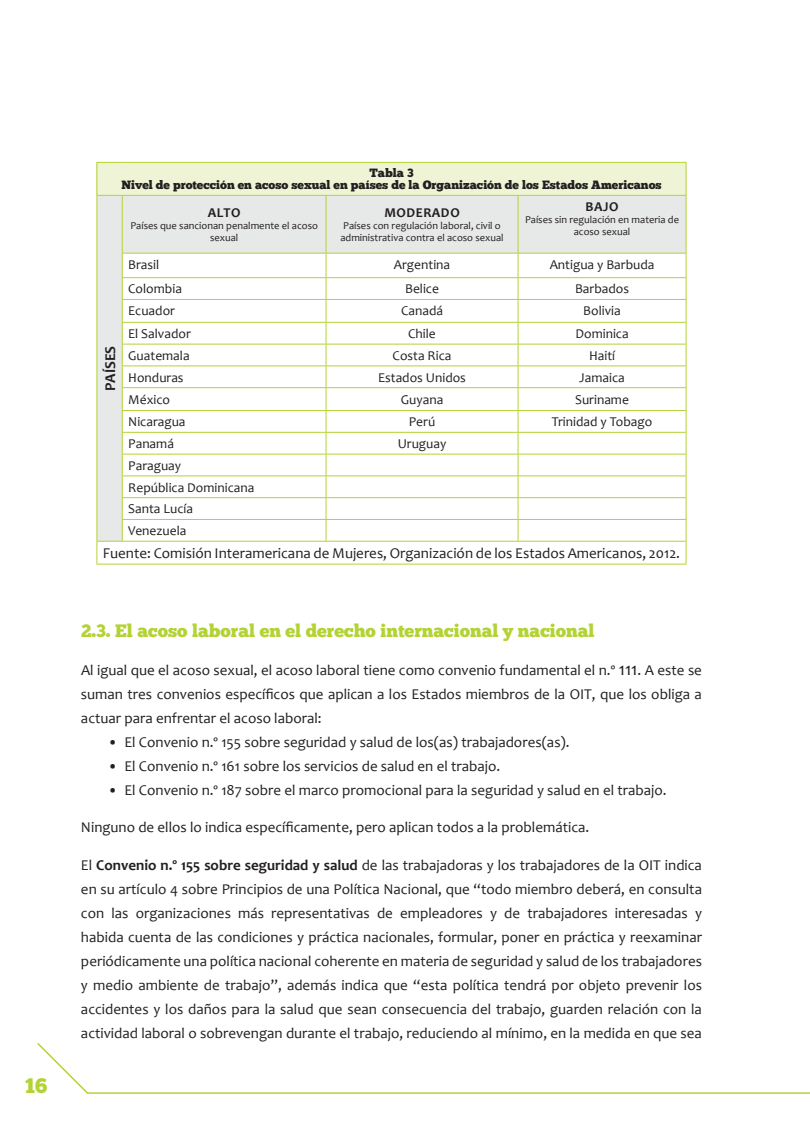
<style>
.page{position:relative;width:810px;height:1134px;background:#fff}
.page>*{position:absolute;margin:0;border:0;box-sizing:border-box;transform-origin:0 0}
.t1{font:21px "Chunk Five";color:#b3d334}
.t2{font:18px "Chunk Five";color:#b3d334}
.t3{font:15px/24px "Candara";color:#231f20;text-align:justify}
.t4{font:700 15px "Candara";color:#231f20}
.t5{font:13.5px/21.8px "Candara";color:#231f20}
.t6{font:700 13.5px "Candara";letter-spacing:.04em;color:#231f20}
.t7{font:12px/12px "Chunk Five";color:#231f20;text-align:center}
.t8{font:10.5px/12px "Candara";color:#231f20;text-align:center}
.s1{font-size:18px}
.s2{font-weight:700}
</style>
<div class="page">
<div style="left:97px;top:162px;width:589px;height:33px;background:#eef4d5"></div>
<svg style="left:98px;top:196px;width:588px;height:345px"></svg>
<svg style="left:97px;top:162px;width:25px;height:1px"></svg>
<hr style="left:97px;top:163px;width:1px;height:32px;background:#b3d334">
<hr style="left:122px;top:162px;width:204px;height:1px;background:#b3d334">
<hr style="left:326px;top:162px;width:192px;height:1px;background:#b3d334">
<hr style="left:518px;top:162px;width:168px;height:1px;background:#b3d334">
<hr style="left:686px;top:163px;width:1px;height:32px;background:#b3d334">
<svg style="left:97px;top:195px;width:25px;height:1px"></svg>
<hr style="left:97px;top:196px;width:1px;height:57px;background:#b3d334">
<hr style="left:122px;top:195px;width:204px;height:1px;background:#b3d334">
<hr style="left:122px;top:196px;width:1px;height:57px;background:#b3d334">
<hr style="left:326px;top:195px;width:192px;height:1px;background:#b3d334">
<hr style="left:326px;top:196px;width:1px;height:57px;background:#b3d334">
<hr style="left:518px;top:195px;width:168px;height:1px;background:#b3d334">
<hr style="left:518px;top:196px;width:1px;height:57px;background:#b3d334">
<hr style="left:686px;top:196px;width:1px;height:57px;background:#b3d334">
<hr style="left:122px;top:476px;width:204px;height:1px;background:#b3d334">
<hr style="left:326px;top:476px;width:192px;height:1px;background:#b3d334">
<hr style="left:518px;top:476px;width:168px;height:1px;background:#b3d334">
<hr style="left:122px;top:497px;width:204px;height:1px;background:#b3d334">
<hr style="left:326px;top:497px;width:192px;height:1px;background:#b3d334">
<hr style="left:518px;top:497px;width:168px;height:1px;background:#b3d334">
<hr style="left:122px;top:519px;width:204px;height:1px;background:#b3d334">
<hr style="left:326px;top:519px;width:192px;height:1px;background:#b3d334">
<hr style="left:518px;top:519px;width:168px;height:1px;background:#b3d334">
<hr style="left:122px;top:541px;width:204px;height:1px;background:#b3d334">
<hr style="left:326px;top:541px;width:192px;height:1px;background:#b3d334">
<hr style="left:518px;top:541px;width:168px;height:1px;background:#b3d334">
<hr style="left:122px;top:564px;width:204px;height:1px;background:#b3d334">
<hr style="left:326px;top:564px;width:192px;height:1px;background:#b3d334">
<hr style="left:518px;top:564px;width:168px;height:1px;background:#b3d334">
<svg style="left:97px;top:253px;width:26px;height:312px;background:#e5e8df"></svg>
<hr style="left:122px;top:253px;width:204px;height:1px;background:#b3d334">
<hr style="left:326px;top:253px;width:192px;height:1px;background:#b3d334">
<hr style="left:518px;top:253px;width:168px;height:1px;background:#b3d334">
<svg style="left:326px;top:254px;width:1px;height:287px"></svg>
<svg style="left:518px;top:254px;width:1px;height:287px"></svg>
<svg style="left:686px;top:254px;width:1px;height:310px"></svg>
<hr style="left:122px;top:277px;width:204px;height:1px;background:#b3d334">
<hr style="left:326px;top:277px;width:192px;height:1px;background:#b3d334">
<hr style="left:518px;top:277px;width:168px;height:1px;background:#b3d334">
<hr style="left:122px;top:299px;width:204px;height:1px;background:#b3d334">
<hr style="left:326px;top:299px;width:192px;height:1px;background:#b3d334">
<hr style="left:518px;top:299px;width:168px;height:1px;background:#b3d334">
<hr style="left:122px;top:322px;width:204px;height:1px;background:#b3d334">
<hr style="left:326px;top:322px;width:192px;height:1px;background:#b3d334">
<hr style="left:518px;top:322px;width:168px;height:1px;background:#b3d334">
<hr style="left:122px;top:344px;width:204px;height:1px;background:#b3d334">
<hr style="left:326px;top:344px;width:192px;height:1px;background:#b3d334">
<hr style="left:518px;top:344px;width:168px;height:1px;background:#b3d334">
<hr style="left:122px;top:366px;width:204px;height:1px;background:#b3d334">
<hr style="left:326px;top:366px;width:192px;height:1px;background:#b3d334">
<hr style="left:518px;top:366px;width:168px;height:1px;background:#b3d334">
<hr style="left:122px;top:387px;width:204px;height:1px;background:#b3d334">
<hr style="left:326px;top:387px;width:192px;height:1px;background:#b3d334">
<hr style="left:518px;top:387px;width:168px;height:1px;background:#b3d334">
<hr style="left:122px;top:410px;width:204px;height:1px;background:#b3d334">
<hr style="left:326px;top:410px;width:192px;height:1px;background:#b3d334">
<hr style="left:518px;top:410px;width:168px;height:1px;background:#b3d334">
<hr style="left:122px;top:432px;width:204px;height:1px;background:#b3d334">
<hr style="left:326px;top:432px;width:192px;height:1px;background:#b3d334">
<hr style="left:518px;top:432px;width:168px;height:1px;background:#b3d334">
<hr style="left:122px;top:454px;width:204px;height:1px;background:#b3d334">
<hr style="left:326px;top:454px;width:192px;height:1px;background:#b3d334">
<hr style="left:518px;top:454px;width:168px;height:1px;background:#b3d334">
<svg style="left:37px;top:1043px;width:770px;height:51px"></svg>
<h1 class="t1" style="left:25px;top:1073px;width:24px">16</h1>
<p class="t7" style="left:121px;top:167px;width:542px">Tabla 3<br>Nivel de protección en acoso sexual en países de la Organización de los Estados Americanos</p>
<p class="t6" style="left:208px;top:205px;width:18px">Alto</p>
<p class="t8" style="left:130px;top:220px;width:189px">Países que sancionan penalmente el acoso sexual</p>
<p class="t6" style="left:384px;top:205px;width:23px">Moderado</p>
<p class="t8" style="left:340px;top:220px;width:165px;text-align:left">Países con regulación laboral, civil o administrativa contra el acoso sexual</p>
<p class="t6" style="left:586px;top:199px;width:33px">Bajo</p>
<p class="t8" style="left:525px;top:214px;width:156px">Países sin regulación en materia de acoso sexual</p>
<p class="t5" style="left:128px;top:254px;width:33px">Brasil</p>
<p class="t5" style="left:394px;top:254px;width:58px">Argentina</p>
<p class="t5" style="left:550px;top:254px;width:106px">Antigua y Barbuda</p>
<p class="t5" style="left:128px;top:278px;width:55px">Colombia</p>
<p class="t5" style="left:405px;top:278px;width:35px">Belice</p>
<p class="t5" style="left:575px;top:278px;width:56px">Barbados</p>
<p class="t5" style="left:128px;top:300px;width:48px">Ecuador</p>
<p class="t5" style="left:401px;top:300px;width:44px">Canadá</p>
<p class="t5" style="left:583px;top:300px;width:39px">Bolivia</p>
<p class="t5" style="left:128px;top:323px;width:64px">El Salvador</p>
<p class="t5" style="left:408px;top:323px;width:29px">Chile</p>
<p class="t5" style="left:575px;top:323px;width:55px">Dominica</p>
<p class="t5" style="left:128px;top:345px;width:63px">Guatemala</p>
<p class="t5" style="left:393px;top:345px;width:60px">Costa Rica</p>
<p class="t5" style="left:589px;top:345px;width:28px">Haití</p>
<p class="t5" style="left:128px;top:366px;width:57px">Honduras</p>
<p class="t5" style="left:378px;top:366px;width:89px">Estados Unidos</p>
<p class="t5" style="left:579px;top:366px;width:47px">Jamaica</p>
<p class="t5" style="left:128px;top:389px;width:43px">México</p>
<p class="t5" style="left:401px;top:389px;width:44px">Guyana</p>
<p class="t5" style="left:575px;top:389px;width:55px">Suriname</p>
<p class="t5" style="left:128px;top:411px;width:59px">Nicaragua</p>
<p class="t5" style="left:409px;top:411px;width:28px">Perú</p>
<p class="t5" style="left:552px;top:411px;width:102px">Trinidad y Tobago</p>
<p class="t5" style="left:128px;top:433px;width:47px">Panamá</p>
<p class="t5" style="left:398px;top:433px;width:50px">Uruguay</p>
<p class="t5" style="left:128px;top:455px;width:128px">Paraguay<br>República Dominicana<br>Santa Lucía<br>Venezuela</p>
<p class="t3" style="left:103px;top:541px;width:579px">Fuente: Comisión Interamericana de Mujeres, Organización de los Estados Americanos, 2012.</p>
<p class="t4" style="left:101px;top:391px;width:47px;rotate:-90deg">PAÍSES</p>
<p class="t2" style="left:81px;top:620px;width:515px">2.3. El acoso laboral en el derecho internacional y nacional</p>
<p class="t3" style="left:81px;top:658px;width:623px">Al igual que el acoso sexual, el acoso laboral tiene como convenio fundamental el n.º <span class="s1">111</span>. A este se suman tres convenios específicos que aplican a los Estados miembros de la OIT, que los obliga a actuar para enfrentar el acoso laboral:</p>
<p class="t3" style="left:108px;top:730px;width:463px">• El Convenio n.º 155 sobre seguridad y salud de los(as) trabajadores(as).</p>
<p class="t3" style="left:108px;top:754px;width:394px">• El Convenio n.º 161 sobre los servicios de salud en el trabajo.</p>
<p class="t3" style="left:108px;top:778px;width:560px">• El Convenio n.º 187 sobre el marco promocional para la seguridad y salud en el trabajo.</p>
<p class="t3" style="left:81px;top:815px;width:510px">Ninguno de ellos lo indica específicamente, pero aplican todos a la problemática.</p>
<p class="t3" style="left:81px;top:853px;width:623px">El <span class="s2">Convenio n.º 155 sobre seguridad y salud</span> de las trabajadoras y los trabajadores de la OIT indica en su artículo 4 sobre Principios de una Política Nacional, que “todo miembro deberá, en consulta con las organizaciones más representativas de empleadores y de trabajadores interesadas y habida cuenta de las condiciones y práctica nacionales, formular, poner en práctica y reexaminar periódicamente una política nacional coherente en materia de seguridad y salud de los trabajadores y medio ambiente de trabajo”, además indica que “esta política tendrá por objeto prevenir los accidentes y los daños para la salud que sean consecuencia del trabajo, guarden relación con la actividad laboral o sobrevengan durante el trabajo, reduciendo al mínimo, en la medida en que sea</p>
</div>
